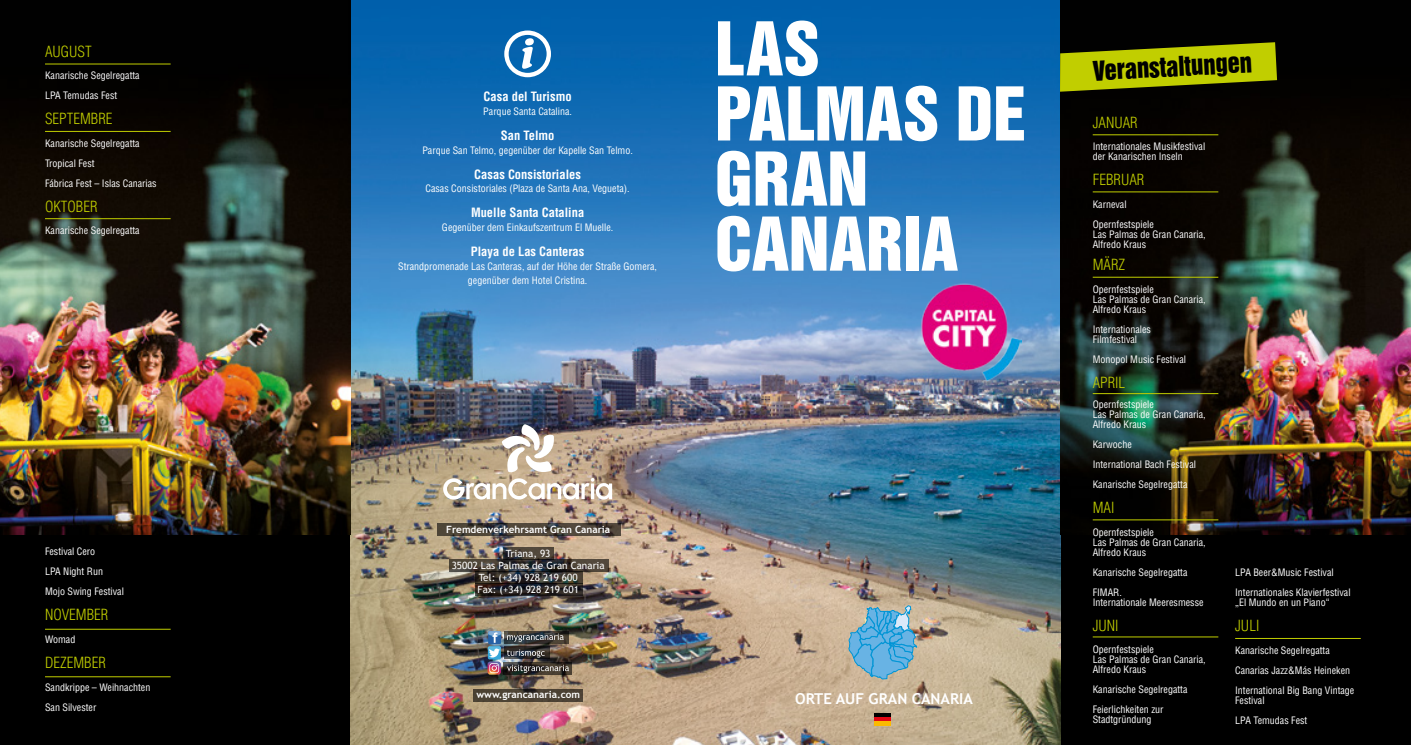
<style>
.page{position:relative;width:1411px;height:745px;background:#fff}
.page>*{position:absolute;margin:0;border:0;box-sizing:border-box;transform-origin:0 0}
.t1{font:67.5px/65px "Swiss 921 BT Regular A";color:#fff}
.t2{font:25px "Swiss 921 BT Regular A";color:#000}
.t3{font:300 condensed 15px "Helvetica";color:#c1ce00}
.t4{font:700 15px "Trebuchet MS";color:#fff}
.t5{font:700 condensed 12.5px "Helvetica";color:#fff}
.t6{font:condensed 10px/20px "Helvetica";color:#fff}
.t7{font:10px/12px "Trebuchet MS";color:#fff;text-align:center}
.t8{font:700 10px "Trebuchet MS";color:#fff}
</style>
<div class="page">
<div style="left:1059px;top:523px;width:351px;height:221px;background:#000"></div>
<div style="left:0;top:529px;width:351px;height:215px;background:#000"></div>
<img style="left:351px;top:0;width:708px;height:744px">
<img style="left:1059px;top:0;width:351px;height:534px">
<img style="left:0;top:0;width:351px;height:534px">
<div style="left:472px;top:688px;width:110px;height:12px;background:#4c4234"></div>
<svg style="left:437px;top:523px;width:183px;height:12px;background:#474037"></svg>
<svg style="left:503px;top:547px;width:50px;height:12px"></svg>
<svg style="left:449px;top:559px;width:159px;height:12px;background:#3c3732"></svg>
<svg style="left:474px;top:571px;width:108px;height:12px"></svg>
<svg style="left:474px;top:583px;width:108px;height:12px"></svg>
<svg style="left:504px;top:631px;width:65px;height:12px"></svg>
<svg style="left:504px;top:646px;width:45px;height:12px"></svg>
<svg style="left:504px;top:662px;width:68px;height:12px"></svg>
<svg style="left:848px;top:605px;width:68px;height:74px;background:#79b0cb"></svg>
<img style="left:443px;top:423px;width:169px;height:76px">
<svg style="left:507px;top:664px;width:62px;height:8px"></svg>
<svg style="left:507px;top:633px;width:56px;height:8px"></svg>
<svg style="left:507px;top:649px;width:37px;height:8px"></svg>
<svg style="left:487px;top:630px;width:14px;height:44px"></svg>
<img style="left:920px;top:281px;width:101px;height:101px">
<svg style="left:1059px;top:42px;width:217px;height:50px;background:#929d00"></svg>
<svg style="left:504px;top:30px;width:47px;height:47px"></svg>
<hr style="left:1092px;top:134px;width:126px;height:1px;background:#c1ce00">
<hr style="left:45px;top:64px;width:126px;height:1px;background:#c1ce00">
<hr style="left:45px;top:628px;width:126px;height:1px;background:#c1ce00">
<hr style="left:45px;top:676px;width:126px;height:1px;background:#c1ce00">
<hr style="left:45px;top:131px;width:126px;height:1px;background:#c1ce00">
<hr style="left:45px;top:218px;width:126px;height:1px;background:#c1ce00">
<hr style="left:1234px;top:637px;width:126px;height:1px;background:#c1ce00">
<hr style="left:1092px;top:191px;width:126px;height:1px;background:#c1ce00">
<hr style="left:1092px;top:277px;width:126px;height:1px;background:#c1ce00">
<hr style="left:1092px;top:393px;width:126px;height:1px;background:#c1ce00">
<hr style="left:1092px;top:519px;width:126px;height:1px;background:#c1ce00">
<hr style="left:1092px;top:636px;width:126px;height:1px;background:#c1ce00">
<div style="left:874px;top:712px;width:16px;height:12px;background:#000"></div>
<svg style="left:874px;top:717px;width:16px;height:3px"></svg>
<svg style="left:874px;top:720px;width:16px;height:4px"></svg>
<h3 class="t3" style="left:45px;top:42px;width:48px">AUGUST</h3>
<p class="t6" style="left:45px;top:65px;width:96px">Kanarische Segelregatta<br>LPA Temudas Fest</p>
<h3 class="t3" style="left:45px;top:109px;width:69px">SEPTEMBRE</h3>
<p class="t6" style="left:45px;top:133px;width:113px">Kanarische Segelregatta<br>Tropical Fest<br>Fábrica Fest – Islas Canarias</p>
<h3 class="t3" style="left:45px;top:197px;width:54px">OKTOBER</h3>
<p class="t6" style="left:45px;top:220px;width:96px">Kanarische Segelregatta</p>
<p class="t6" style="left:45px;top:541px;width:80px">Festival Cero<br>LPA Night Run<br>Mojo Swing Festival</p>
<h3 class="t3" style="left:45px;top:605px;width:65px">NOVEMBER</h3>
<p class="t6" style="left:45px;top:628px;width:32px">Womad</p>
<h3 class="t3" style="left:45px;top:652px;width:62px">DEZEMBER</h3>
<p class="t6" style="left:45px;top:676px;width:107px">Sandkrippe – Weihnachten<br>San Silvester</p>
<p class="t5" style="left:483px;top:89px;width:89px">Casa del Turismo</p>
<p class="t6" style="left:483px;top:101px;width:90px">Parque Santa Catalina.</p>
<p class="t5" style="left:501px;top:127px;width:55px">San Telmo</p>
<p class="t6" style="left:422px;top:140px;width:212px">Parque San Telmo, gegenüber der Kapelle San Telmo.</p>
<p class="t5" style="left:474px;top:166px;width:108px">Casas Consistoriales</p>
<p class="t6" style="left:425px;top:179px;width:206px">Casas Consistoriales (Plaza de Santa Ana, Vegueta).</p>
<p class="t5" style="left:471px;top:205px;width:115px">Muelle Santa Catalina</p>
<p class="t6" style="left:442px;top:217px;width:173px">Gegenüber dem Einkaufszentrum El Muelle.</p>
<p class="t5" style="left:471px;top:244px;width:115px">Playa de Las Canteras</p>
<p class="t6" style="left:398px;top:259px;width:260px;line-height:13.8px;text-align:center">Strandpromenade Las Canteras, auf der Höhe der Straße Gomera, gegenüber dem Hotel Cristina.</p>
<h1 class="t1" style="left:715px;top:15px;width:312px">LAS<br>PALMAS DE<br>GRAN<br>CANARIA</h1>
<p class="t8" style="left:446px;top:522px;width:166px">Fremdenverkehrsamt Gran Canaria</p>
<p class="t7" style="left:452px;top:547px;width:154px">Triana, 93<br>35002 Las Palmas de Gran Canaria<br>Tel: (+34) 928 219 600<br>Fax: (+34) 928 219 601</p>
<p class="t8" style="left:476px;top:687px;width:105px">www.grancanaria.com</p>
<h3 class="t4" style="left:795px;top:689px;width:179px">ORTE AUF GRAN CANARIA</h3>
<h2 class="t2" style="left:1092px;top:54px;width:161px;rotate:-3deg">Veranstaltungen</h2>
<h3 class="t3" style="left:1092px;top:113px;width:47px">JANUAR</h3>
<p class="t6" style="left:1092px;top:141px;width:114px;line-height:10px">Internationales Musikfestival der Kanarischen Inseln</p>
<h3 class="t3" style="left:1092px;top:170px;width:53px">FEBRUAR</h3>
<p class="t6" style="left:1092px;top:194px;width:63px">Karneval<br>Opernfestspiele</p>
<p class="t6" style="left:1092px;top:229px;width:115px;line-height:10px">Las Palmas de Gran Canaria,<br>Alfredo Kraus</p>
<h3 class="t3" style="left:1092px;top:255px;width:34px">MÄRZ</h3>
<p class="t6" style="left:1092px;top:284px;width:115px;line-height:10px">Opernfestspiele<br>Las Palmas de Gran Canaria,<br>Alfredo Kraus</p>
<p class="t6" style="left:1092px;top:324px;width:60px;line-height:10px">Internationales<br>Filmfestival</p>
<p class="t6" style="left:1092px;top:349px;width:95px">Monopol Music Festival</p>
<h3 class="t3" style="left:1092px;top:373px;width:34px">APRIL</h3>
<p class="t6" style="left:1092px;top:399px;width:115px;line-height:10px">Opernfestspiele<br>Las Palmas de Gran Canaria,<br>Alfredo Kraus</p>
<p class="t6" style="left:1092px;top:434px;width:105px">Karwoche<br>International Bach Festival<br>Kanarische Segelregatta</p>
<h3 class="t3" style="left:1092px;top:498px;width:23px">MAI</h3>
<p class="t6" style="left:1092px;top:526px;width:115px;line-height:10px">Opernfestspiele<br>Las Palmas de Gran Canaria,<br>Alfredo Kraus</p>
<p class="t6" style="left:1092px;top:561px;width:96px">Kanarische Segelregatta<br>FIMAR.</p>
<p class="t6" style="left:1092px;top:591px;width:112px">Internationale Meeresmesse</p>
<h3 class="t3" style="left:1092px;top:615px;width:27px">JUNI</h3>
<p class="t6" style="left:1092px;top:644px;width:115px;line-height:10px">Opernfestspiele<br>Las Palmas de Gran Canaria,<br>Alfredo Kraus</p>
<p class="t6" style="left:1092px;top:679px;width:96px">Kanarische Segelregatta<br>Feierlichkeiten zur</p>
<p class="t6" style="left:1092px;top:709px;width:60px">Stadtgründung</p>
<p class="t6" style="left:1234px;top:562px;width:117px">LPA Beer&amp;Music Festival<br>Internationales Klavierfestival</p>
<p class="t6" style="left:1234px;top:592px;width:96px">„El Mundo en un Piano“</p>
<h3 class="t3" style="left:1234px;top:615px;width:26px">JULI</h3>
<p class="t6" style="left:1234px;top:639px;width:121px">Kanarische Segelregatta<br>Canarias Jazz&amp;Más Heineken<br>International Big Bang Vintage</p>
<p class="t6" style="left:1234px;top:689px;width:74px">Festival<br>LPA Temudas Fest</p>
</div>
